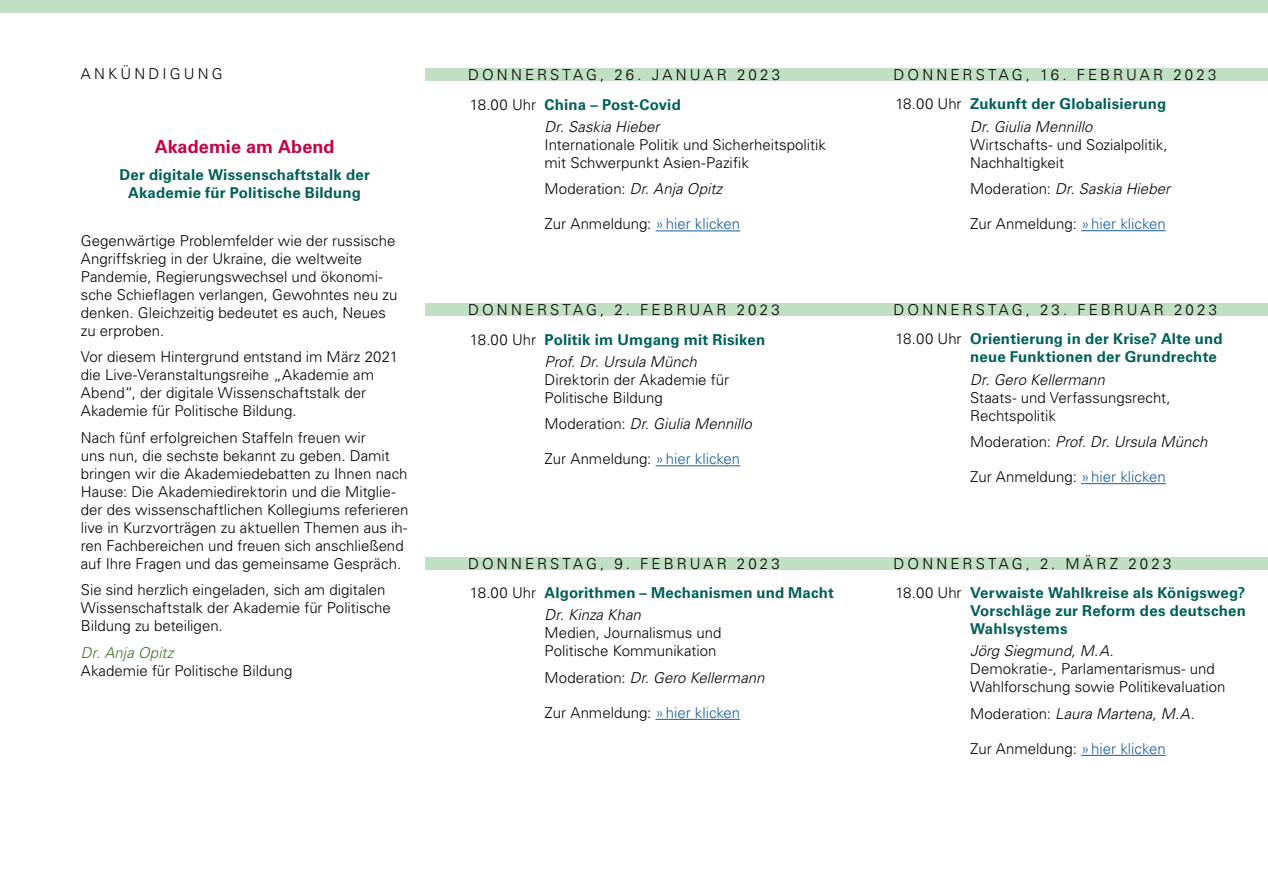
<style>
.page{position:relative;width:1268px;height:893px;background:#fff}
.page>*{position:absolute;margin:0;border:0;box-sizing:border-box;transform-origin:0 0}
.Tabelle_Vortragstite{font:700 18px "Univers LT Std";letter-spacing:.005em;color:#c50347}
.Programm_Fließtext_1{font:300 15px/18px "Univers LT Std";color:#000}
.Tabelle_Fließtext-m{font:300 15px/18px "Univers LT Std";color:#000}
.Tabelle_Fließtext-m-2{font:700 15px/18px "Univers LT Std";letter-spacing:.01em;color:#006059}
.Tabelle_Fließtext-m-3{font:italic 300 15px "Univers LT Std";color:#000}
.Tabelle_Tag_schwarz{font:300 15px "Univers LT Std";letter-spacing:.205em;color:#000}
.Fließtext_10{font:700 15px/18px "Univers LT Std";letter-spacing:.015em;color:#006059;text-align:center}
.Rubrik{font:300 15px "Univers LT Std";letter-spacing:.21em;color:#000}
.s1{font-style:italic;color:#3f6f25}
.s2{font-weight:300;color:#000}
.s3{font-style:italic}
.s4{font-style:normal}
.s5{color:#165b9a}
</style>
<div class="page">
<div style="left:0;top:0;width:1267px;height:13px;background:#c1dfc2"></div>
<div style="left:425px;top:68px;width:425px;height:13px;background:#c1dfc2"></div>
<hr style="left:655px;top:231px;width:85px;height:1px;background:#165b9a">
<div style="left:850px;top:68px;width:417px;height:13px;background:#c1dfc2"></div>
<hr style="left:1080px;top:230px;width:85px;height:1px;background:#165b9a">
<div style="left:425px;top:557px;width:425px;height:13px;background:#c1dfc2"></div>
<hr style="left:655px;top:719px;width:85px;height:1px;background:#165b9a">
<div style="left:850px;top:303px;width:417px;height:13px;background:#c1dfc2"></div>
<hr style="left:1080px;top:483px;width:85px;height:1px;background:#165b9a">
<div style="left:850px;top:557px;width:417px;height:13px;background:#c1dfc2"></div>
<hr style="left:1080px;top:755px;width:85px;height:1px;background:#165b9a">
<div style="left:425px;top:303px;width:425px;height:13px;background:#c1dfc2"></div>
<hr style="left:655px;top:465px;width:85px;height:1px;background:#165b9a">
<p class="Rubrik" style="left:81px;top:65px;width:143px">ANKÜNDIGUNG</p>
<p class="Tabelle_Vortragstite" style="left:155px;top:136px;width:181px">Akademie am Abend</p>
<p class="Fließtext_10" style="left:119px;top:166px;width:252px">Der digitale Wissenschaftstalk der<br>Akademie für Politische Bildung</p>
<p class="Programm_Fließtext_1" style="left:81px;top:231px;width:318px">Gegenwärtige Problemfelder wie der russische Angriffskrieg in der Ukraine, die weltweite Pandemie, Regierungswechsel und ökonomi&shy;sche Schieflagen verlangen, Gewohntes neu zu denken. Gleichzeitig bedeutet es auch, Neues zu erproben.</p>
<p class="Programm_Fließtext_1" style="left:81px;top:348px;width:319px">Vor diesem Hintergrund entstand im März 2021 die Live-Veranstaltungsreihe „Akademie am Abend“, der digitale Wissenschaftstalk der Akademie für Politische Bildung.</p>
<p class="Programm_Fließtext_1" style="left:81px;top:428px;width:329px">Nach fünf erfolgreichen Staffeln freuen wir<br>uns nun, die sechste bekannt zu geben. Damit bringen wir die Akademiedebatten zu Ihnen nach Hause: Die Akademiedirektorin und die Mitglie&shy;der des wissenschaftlichen Kollegiums referieren live in Kurzvorträgen zu aktuellen Themen aus ih&shy;ren Fachbereichen und freuen sich anschließend auf Ihre Fragen und das gemeinsame Gespräch.</p>
<p class="Programm_Fließtext_1" style="left:81px;top:581px;width:311px">Sie sind herzlich eingeladen, sich am digitalen<br>Wissenschaftstalk der Akademie für Politische<br>Bildung zu beteiligen.</p>
<p class="Programm_Fließtext_1" style="left:81px;top:643px;width:213px"><span class="s1">Dr. Anja Opitz<br></span>Akademie für Politische Bildung</p>
<p class="Tabelle_Tag_schwarz" style="left:468px;top:66px;width:313px">DONNERSTAG, 26. JANUAR 2023</p>
<p class="Tabelle_Fließtext-m-2" style="left:470px;top:95px;width:212px"><span class="s2">18.00 Uhr</span> China – Post-Covid</p>
<p class="Tabelle_Fließtext-m" style="left:544px;top:118px;width:283px"><span class="s3">Dr. Saskia Hieber<br></span>Internationale Politik und Sicherheitspolitik mit Schwerpunkt Asien-Pazifik</p>
<p class="Tabelle_Fließtext-m-3" style="left:544px;top:180px;width:179px"><span class="s4">Moderation:</span> Dr. Anja Opitz</p>
<p class="Tabelle_Fließtext-m" style="left:544px;top:215px;width:197px">Zur Anmeldung: <span class="s5">»hier klicken</span></p>
<p class="Tabelle_Tag_schwarz" style="left:468px;top:301px;width:313px">DONNERSTAG, 2. FEBRUAR 2023</p>
<p class="Tabelle_Fließtext-m-2" style="left:470px;top:330px;width:297px"><span class="s2">18.00 Uhr</span> Politik im Umgang mit Risiken</p>
<p class="Tabelle_Fließtext-m" style="left:544px;top:352px;width:186px"><span class="s3">Prof. Dr. Ursula Münch<br></span>Direktorin der Akademie für<br>Politische Bildung</p>
<p class="Tabelle_Fließtext-m-3" style="left:544px;top:415px;width:209px"><span class="s4">Moderation:</span> Dr. Giulia Mennillo</p>
<p class="Tabelle_Fließtext-m" style="left:544px;top:450px;width:197px">Zur Anmeldung: <span class="s5">»hier klicken</span></p>
<p class="Tabelle_Tag_schwarz" style="left:468px;top:554px;width:313px">DONNERSTAG, 9. FEBRUAR 2023</p>
<p class="Tabelle_Fließtext-m-2" style="left:470px;top:584px;width:365px"><span class="s2">18.00 Uhr</span> Algorithmen – Mechanismen und Macht</p>
<p class="Tabelle_Fließtext-m" style="left:544px;top:606px;width:178px"><span class="s3">Dr. Kinza Khan<br></span>Medien, Journalismus und<br>Politische Kommunikation</p>
<p class="Tabelle_Fließtext-m-3" style="left:544px;top:668px;width:221px"><span class="s4">Moderation:</span> Dr. Gero Kellermann</p>
<p class="Tabelle_Fließtext-m" style="left:544px;top:703px;width:197px">Zur Anmeldung: <span class="s5">»hier klicken</span></p>
<p class="Tabelle_Tag_schwarz" style="left:893px;top:66px;width:324px">DONNERSTAG, 16. FEBRUAR 2023</p>
<p class="Tabelle_Fließtext-m-2" style="left:895px;top:95px;width:272px"><span class="s2">18.00 Uhr</span> Zukunft der Globalisierung</p>
<p class="Tabelle_Fließtext-m" style="left:969px;top:117px;width:199px"><span class="s3">Dr. Giulia Mennillo<br></span>Wirtschafts- und Sozialpolitik,<br>Nachhaltigkeit</p>
<p class="Tabelle_Fließtext-m-3" style="left:969px;top:180px;width:201px"><span class="s4">Moderation:</span> Dr. Saskia Hieber</p>
<p class="Tabelle_Fließtext-m" style="left:969px;top:215px;width:197px">Zur Anmeldung: <span class="s5">»hier klicken</span></p>
<p class="Tabelle_Tag_schwarz" style="left:893px;top:301px;width:325px">DONNERSTAG, 23. FEBRUAR 2023</p>
<p class="Tabelle_Fließtext-m-2" style="left:969px;top:330px;width:254px;text-indent:-75px"><span class="s2">18.00 Uhr</span> Orientierung in der Krise? Alte und neue Funktionen der Grundrechte</p>
<p class="Tabelle_Fließtext-m" style="left:969px;top:370px;width:202px"><span class="s3">Dr. Gero Kellermann<br></span>Staats- und Verfassungsrecht,<br>Rechtspolitik</p>
<p class="Tabelle_Fließtext-m-3" style="left:969px;top:433px;width:239px"><span class="s4">Moderation:</span> Prof. Dr. Ursula Münch</p>
<p class="Tabelle_Fließtext-m" style="left:969px;top:468px;width:197px">Zur Anmeldung: <span class="s5">»hier klicken</span></p>
<p class="Tabelle_Tag_schwarz" style="left:893px;top:554px;width:279px">DONNERSTAG, 2. MÄRZ 2023</p>
<p class="Tabelle_Fließtext-m-2" style="left:969px;top:584px;width:277px;text-align:justify;text-indent:-75px"><span class="s2">18.00 Uhr</span> Verwaiste Wahlkreise als Königsweg?<br>Vorschläge zur Reform des deutschen Wahlsystems</p>
<p class="Tabelle_Fließtext-m" style="left:969px;top:642px;width:257px"><span class="s3">Jörg Siegmund, M.A.<br></span>Demokratie-, Parlamentarismus- und<br>Wahlforschung sowie Politikevaluation</p>
<p class="Tabelle_Fließtext-m-3" style="left:969px;top:704px;width:226px"><span class="s4">Moderation:</span> Laura Martena, M.A.</p>
<p class="Tabelle_Fließtext-m" style="left:969px;top:739px;width:197px">Zur Anmeldung: <span class="s5">»hier klicken</span></p>
</div>
